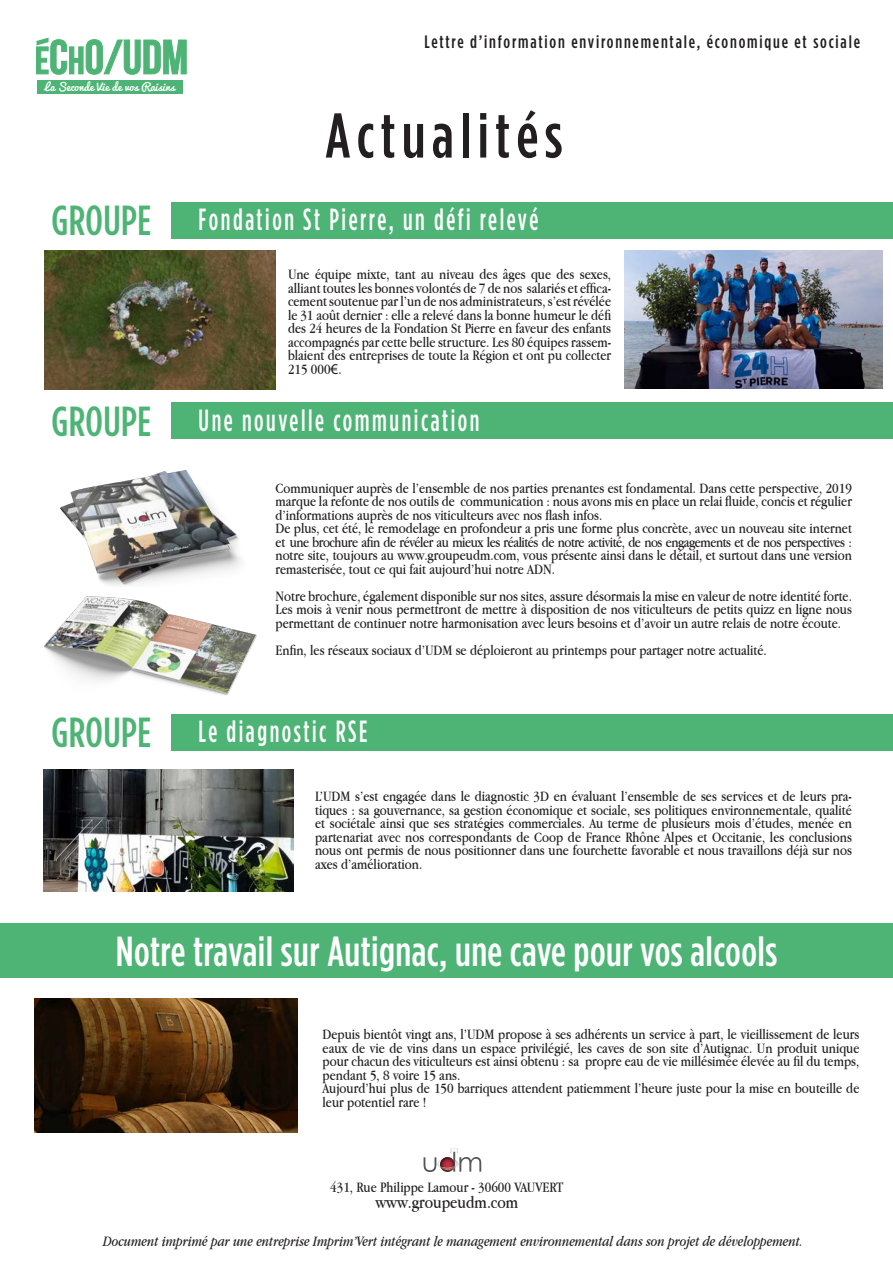
<style>
.page{position:relative;width:893px;height:1263px;background:#fff}
.page>*{position:absolute;margin:0;border:0;box-sizing:border-box;transform-origin:0 0}
.t1{font:500 condensed 63px "Gotham HTF";letter-spacing:.1em;color:#231f20}
.t2{font:500 condensed 42px "Gotham HTF";letter-spacing:.01em;color:#fff}
.t3{font:500 condensed 42px "Gotham HTF";letter-spacing:.01em;color:#4db475}
.t4{font:500 condensed 30.6px "Gotham HTF";letter-spacing:.1em;color:#fff;scale:.83 1}
.t5{font:500 condensed 18px "Gotham HTF";letter-spacing:.1em;color:#231f20}
.t6{font:18px "Apple Garamond";color:#231f20}
.t7{font:15px/13.5px "Apple Garamond";color:#231f20;text-align:justify}
.t8{font:italic 15px "Apple Garamond";color:#231f20}
.t9{font:10.65px "Pacifico";color:#fff}
.s1{font-family:"Myriad Pro"}
</style>
<div class="page">
<div style="left:172px;top:202px;width:721px;height:36px;background:#4db475"></div>
<img style="left:625px;top:250px;width:257px;height:138px">
<svg style="left:424px;top:1148px;width:57px;height:24px"></svg>
<div style="left:38px;top:80px;width:145px;height:14px;background:#4db475"></div>
<svg style="left:35px;top:38px;width:152px;height:37px"></svg>
<img style="left:34px;top:998px;width:264px;height:134px">
<div style="left:0;top:924px;width:893px;height:54px;background:#4db475"></div>
<div style="left:172px;top:403px;width:721px;height:36px;background:#4db475"></div>
<img style="left:60px;top:470px;width:181px;height:116px">
<img style="left:43px;top:596px;width:214px;height:100px">
<div style="left:172px;top:714px;width:721px;height:36px;background:#4db475"></div>
<img style="left:44px;top:770px;width:249px;height:121px">
<img style="left:44px;top:250px;width:232px;height:139px">
<p class="t9" style="left:45px;top:81px;width:132px">La Seconde Vie de vos Raisins</p>
<p class="t3" style="left:51px;top:198px;width:102px">GROUPE</p>
<p class="t5" style="left:424px;top:32px;width:437px">Lettre d’information environnementale, économique et sociale</p>
<p class="t1" style="left:325px;top:101px;width:239px">Actualités</p>
<p class="t4" style="left:199px;top:203px;width:411px">Fondation St Pierre, un défi relevé</p>
<p class="t7" style="left:288px;top:267px;width:325px">Une équipe mixte, tant au niveau des âges que des sexes, alliant toutes les bonnes volontés de 7 de nos salariés et effica&shy;cement soutenue par l’un de nos administrateurs, s’est révélée le 31 août dernier : elle a relevé dans la bonne humeur le défi des 24 heures de la Fondation St Pierre en faveur des enfants accompagnés par cette belle structure. Les 80 équipes rassem&shy;blaient des entreprises de toute la Région et ont pu collecter 215 000<span class="s1">€</span>.</p>
<p class="t3" style="left:51px;top:398px;width:102px">GROUPE</p>
<p class="t4" style="left:199px;top:403px;width:340px">Une nouvelle communication</p>
<p class="t7" style="left:276px;top:481px;width:578px">Communiquer auprès de l’ensemble de nos parties prenantes est fondamental. Dans cette perspective, 2019 marque la refonte de nos outils de communication : nous avons mis en place un relai fluide, concis et régulier d’informations auprès de nos viticulteurs avec nos flash infos.</p>
<p class="t7" style="left:276px;top:521px;width:578px">De plus, cet été, le remodelage en profondeur a pris une forme plus concrète, avec un nouveau site internet et une brochure afin de révéler au mieux les réalités de notre activité, de nos engagements et de nos perspectives : notre site, toujours au www.groupeudm.com, vous présente ainsi dans le détail, et surtout dans une version remasterisée, tout ce qui fait aujourd’hui notre ADN.</p>
<p class="t7" style="left:276px;top:589px;width:578px">Notre brochure, également disponible sur nos sites, assure désormais la mise en valeur de notre identité forte.</p>
<p class="t7" style="left:276px;top:602px;width:578px">Les mois à venir nous permettront de mettre à disposition de nos viticulteurs de petits quizz en ligne nous permettant de continuer notre harmonisation avec leurs besoins et d’avoir un autre relais de notre écoute.</p>
<p class="t7" style="left:276px;top:643px;width:493px">Enfin, les réseaux sociaux d’UDM se déploieront au printemps pour partager notre actualité.</p>
<p class="t3" style="left:51px;top:709px;width:102px">GROUPE</p>
<p class="t4" style="left:199px;top:715px;width:205px">Le diagnostic RSE</p>
<p class="t7" style="left:315px;top:789px;width:538px">L’UDM s’est engagée dans le diagnostic 3D en évaluant l’ensemble de ses services et de leurs pra&shy;tiques : sa gouvernance, sa gestion économique et sociale, ses politiques environnementale, qualité et sociétale ainsi que ses stratégies commerciales. Au terme de plusieurs mois d’études, menée en partenariat avec nos correspondants de Coop de France Rhône Alpes et Occitanie, les conclusions nous ont permis de nous positionner dans une fourchette favorable et nous travaillons déjà sur nos axes d’amélioration.</p>
<p class="t2" style="left:116px;top:928px;width:663px">Notre travail sur Autignac, une cave pour vos alcools</p>
<p class="t7" style="left:323px;top:1027px;width:538px">Depuis bientôt vingt ans, l’UDM propose à ses adhérents un service à part, le vieillissement de leurs eaux de vie de vins dans un espace privilégié, les caves de son site d’Autignac. Un produit unique pour chacun des viticulteurs est ainsi obtenu : sa propre eau de vie millésimée élevée au fil du temps, pendant 5, 8 voire 15 ans.</p>
<p class="t7" style="left:323px;top:1081px;width:538px">Aujourd’hui plus de 150 barriques attendent patiemment l’heure juste pour la mise en bouteille de leur potentiel rare !</p>
<p class="t7" style="left:330px;top:1180px;width:235px">431, Rue Philippe Lamour - 30600 VAUVERT</p>
<p class="t6" style="left:375px;top:1192px;width:144px">www.groupeudm.com</p>
<p class="t8" style="left:103px;top:1233px;width:702px">Document imprimé par une entreprise Imprim’Vert intégrant le management environnemental dans son projet de développement.</p>
</div>
